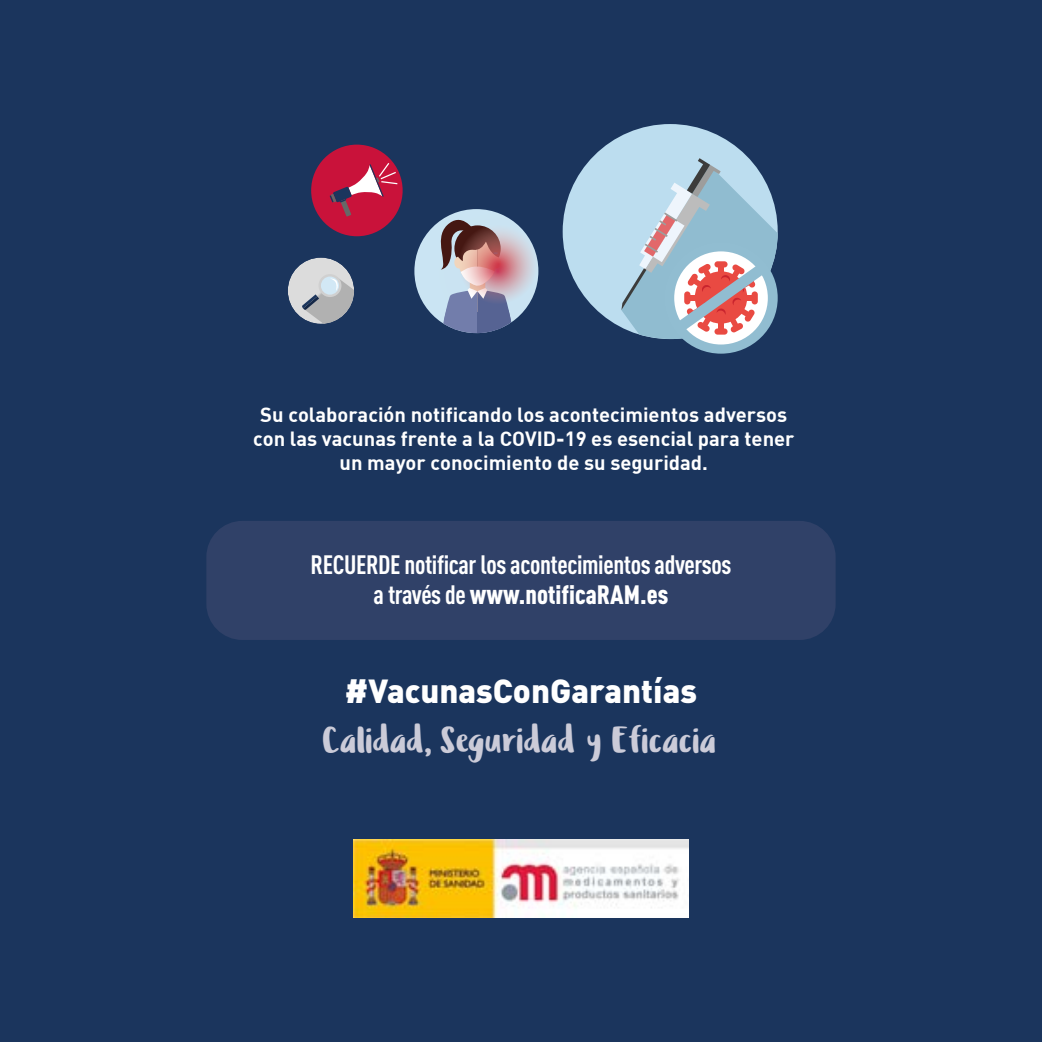
<style>
.page{position:relative;width:1042px;height:1042px;background:#1b355d}
.page>*{position:absolute;margin:0;border:0;box-sizing:border-box;transform-origin:0 0}
.t1{font:37.45px "Ludicrous";color:#cbcbd8}
.t2{font:900 32.9px "DIN Pro";color:#fff}
.t3{font:700 condensed 26.25px/29.4px "DIN Pro";letter-spacing:-.015em;color:#fff;text-align:center}
.t4{font:700 20.12px/24.2px "DIN";color:#fff;text-align:center}
.s1{font-weight:900}
</style>
<div class="page">
<img style="left:354px;top:840px;width:334px;height:78px">
<div style="left:206px;top:521px;width:629px;height:119px;background:#304168;border-radius:36px"></div>
<div style="left:563px;top:124px;width:215px;height:215px;background:#bcddef;border-radius:50%"></div>
<svg style="left:621px;top:158px;width:157px;height:196px"></svg>
<div style="left:414px;top:209px;width:124px;height:124px;background:#cae4f3;border-radius:50%"></div>
<svg style="left:429px;top:209px;width:109px;height:124px"></svg>
<div style="left:311px;top:145px;width:92px;height:91px;background:#c9123a;border-radius:50%"></div>
<svg style="left:330px;top:163px;width:67px;height:54px"></svg>
<div style="left:288px;top:258px;width:66px;height:66px;background:#dcdcdc;border-radius:50%"></div>
<div style="left:318px;top:274px;width:23px;height:23px;background:#d0d0d0;border-radius:50%"></div>
<div style="left:321px;top:276px;width:18px;height:19px;background:#d0d8dd;border-radius:50%"></div>
<svg style="left:301px;top:277px;width:53px;height:47px"></svg>
<p class="t4" style="left:253px;top:402px;width:543px">Su colaboración notificando los acontecimientos adversos con las vacunas frente a la COVID-19 es esencial para tener un mayor conocimiento de su seguridad.</p>
<h3 class="t3" style="left:311px;top:548px;width:422px">RECUERDE notificar los acontecimientos adversos a través de <span class="s1">www.notificaRAM.es</span></h3>
<h2 class="t2" style="left:345px;top:663px;width:353px">#VacunasConGarantías</h2>
<h1 class="t1" style="left:323px;top:717px;width:395px">Calidad, Seguridad y Eficacia</h1>
</div>
